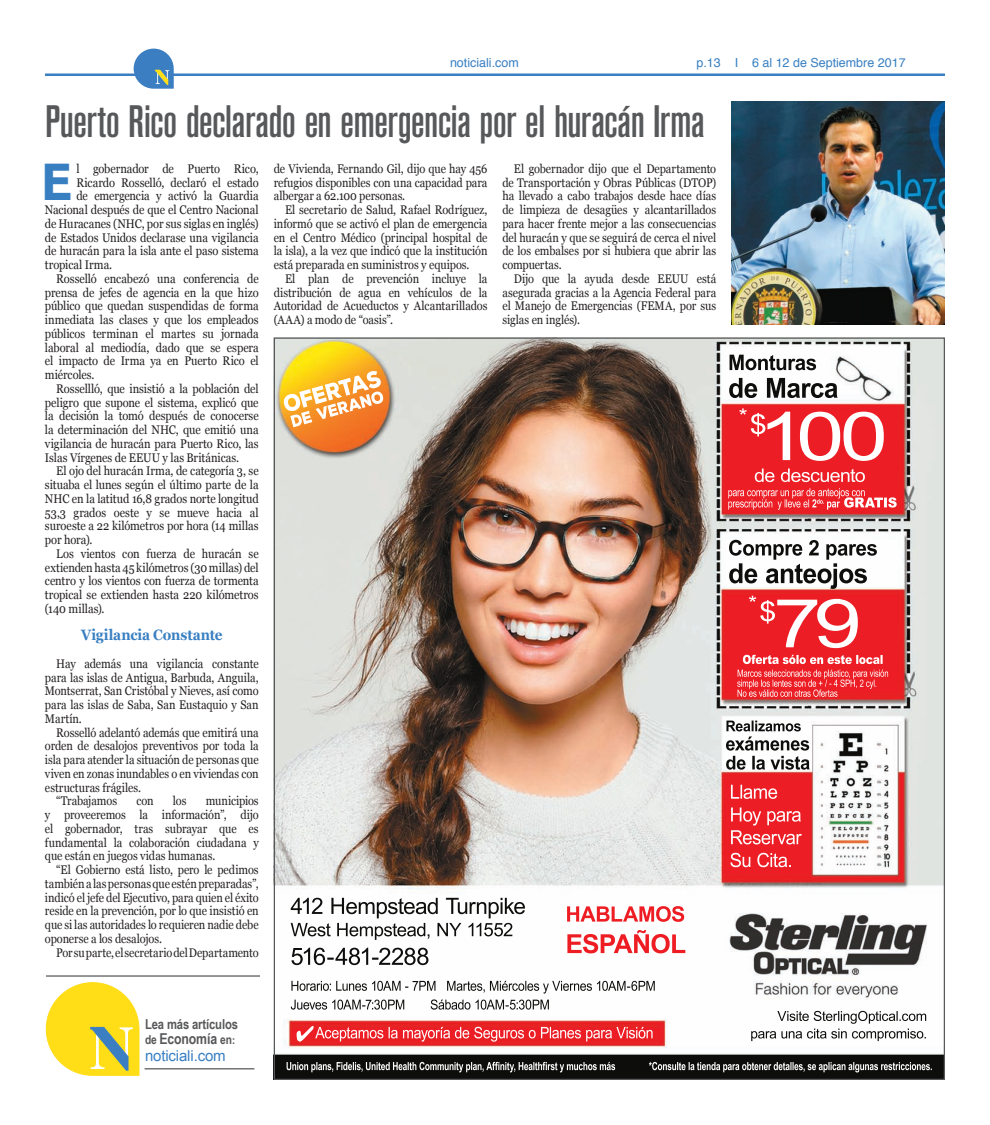
<style>
.page{position:relative;width:990px;height:1125px;background:#fff}
.page>*{position:absolute;margin:0;border:0;box-sizing:border-box;transform-origin:0 0}
.t1{font:700 51.5px "Akzidenz Grotesk BE";color:#387fc2;scale:.9 1}
.t2{font:500 condensed 45px "Akzidenz Grotesk BE";letter-spacing:-.015em;color:#57585a}
.t3{font:700 15px "Georgia";letter-spacing:-.005em;color:#387fc2;scale:.9 1}
.t4{font:700 15px "Arial Narrow";letter-spacing:-.01em;color:#57585a}
.t5{font:15px "Arial";letter-spacing:-.01em;color:#387fc2}
.t6{font:700 13.75px "Arial Narrow";letter-spacing:-.01em;color:#57585a}
.t7{font:12.5px/13.8px "Georgia";letter-spacing:-.005em;color:#231f20;text-align:justify;scale:.88 1}
.t8{font:12.5px "Georgia";letter-spacing:-.005em;color:#231f20;scale:.89 1}
.t9{font:12.5px "Helvetica";color:#387fc2}
.s1{font-size:12.5px}
.s2{font-size:11.25px}
</style>
<div class="page">
<hr style="left:45px;top:73px;width:900px;height:3px;background:#3b7fc2">
<svg style="left:134px;top:49px;width:40px;height:40px"></svg>
<img style="left:731px;top:102px;width:214px;height:223px">
<hr style="left:46px;top:975px;width:214px;height:2px;background:#57585a">
<hr style="left:145px;top:1068px;width:109px;height:1px;background:#57585a">
<svg style="left:46px;top:982px;width:93px;height:94px"></svg>
<img style="left:276px;top:340px;width:667px;height:738px">
<p class="t9" style="left:450px;top:53px;width:70px">noticiali.com</p>
<p class="t9" style="left:697px;top:53px;width:211px">p.13 I 6 al 12 de Septiembre 2017</p>
<h2 class="t2" style="left:45px;top:97px;width:662px">Puerto Rico declarado en emergencia por el huracán Irma</h2>
<h1 class="t1" style="left:42px;top:153px;width:35px">E</h1>
<p class="t8" style="left:76px;top:159px;width:206px">l gobernador de Puerto Rico,</p>
<p class="t7" style="left:502px;top:161px;width:244px;text-indent:11px">El gobernador dijo que el Departamento de Transportación y Obras Públicas (DTOP) ha llevado a cabo trabajos desde hace días de limpieza de desagües y alcantarillados para hacer frente mejor a las consecuencias del huracán y que se seguirá de cerca el nivel de los embalses por si hubiera que abrir las compuertas.</p>
<p class="t7" style="left:502px;top:271px;width:244px;text-indent:11px">Dijo que la ayuda desde EEUU está asegurada gracias a la Agencia Federal para el Manejo de Emergencias (FEMA, por sus siglas en inglés).</p>
<p class="t7" style="left:274px;top:161px;width:244px">de Vivienda, Fernando Gil, dijo que hay 456 refugios disponibles con una capacidad para albergar a 62.100 personas.</p>
<p class="t7" style="left:274px;top:202px;width:244px;text-indent:11px">El secretario de Salud, Rafael Rodríguez, informó que se activó el plan de emergencia en el Centro Médico (principal hospital de la isla), a la vez que indicó que la institución está preparada en suministros y equipos.</p>
<p class="t7" style="left:274px;top:271px;width:244px;text-indent:11px">El plan de prevención incluye la distribución de agua en vehículos de la Autoridad de Acueductos y Alcantarillados (AAA) a modo de “oasis”.</p>
<p class="t8" style="left:76px;top:173px;width:206px">Ricardo Rosselló, declaró el estado</p>
<p class="t8" style="left:76px;top:187px;width:206px">de emergencia y activó la Guardia</p>
<p class="t8" style="left:45px;top:201px;width:242px">Nacional después de que el Centro Nacional</p>
<p class="t8" style="left:45px;top:214px;width:242px">de Huracanes (NHC, por sus siglas en inglés)</p>
<p class="t8" style="left:45px;top:228px;width:242px">de Estados Unidos declarase una vigilancia</p>
<p class="t8" style="left:45px;top:242px;width:242px">de huracán para la isla ante el paso sistema</p>
<p class="t8" style="left:45px;top:256px;width:77px">tropical Irma.</p>
<p class="t8" style="left:56px;top:269px;width:229px">Rosselló encabezó una conferencia de</p>
<p class="t8" style="left:45px;top:283px;width:242px">prensa de jefes de agencia en la que hizo</p>
<p class="t8" style="left:45px;top:297px;width:242px">público que quedan suspendidas de forma</p>
<p class="t8" style="left:45px;top:311px;width:242px">inmediata las clases y que los empleados</p>
<p class="t8" style="left:45px;top:324px;width:242px">públicos terminan el martes su jornada</p>
<p class="t8" style="left:45px;top:338px;width:242px">laboral al mediodía, dado que se espera</p>
<p class="t8" style="left:45px;top:352px;width:242px">el impacto de Irma ya en Puerto Rico el</p>
<p class="t8" style="left:45px;top:366px;width:57px">miércoles.</p>
<p class="t8" style="left:56px;top:379px;width:229px">Rossellló, que insistió a la población del</p>
<p class="t8" style="left:45px;top:393px;width:242px">peligro que supone el sistema, explicó que</p>
<p class="t8" style="left:45px;top:407px;width:242px">la decisión la tomó después de conocerse</p>
<p class="t8" style="left:45px;top:421px;width:242px">la determinación del NHC, que emitió una</p>
<p class="t8" style="left:45px;top:434px;width:242px">vigilancia de huracán para Puerto Rico, las</p>
<p class="t8" style="left:45px;top:448px;width:220px">Islas Vírgenes de EEUU y las Británicas.</p>
<p class="t8" style="left:56px;top:462px;width:229px">El ojo del huracán Irma, de categoría 3, se</p>
<p class="t8" style="left:45px;top:476px;width:242px">situaba el lunes según el último parte de la</p>
<p class="t8" style="left:45px;top:489px;width:242px">NHC en la latitud 16,8 grados norte longitud</p>
<p class="t8" style="left:45px;top:503px;width:242px">53,3 grados oeste y se mueve hacia al</p>
<p class="t8" style="left:45px;top:517px;width:242px">suroeste a 22 kilómetros por hora (14 millas</p>
<p class="t8" style="left:45px;top:531px;width:55px">por hora).</p>
<p class="t8" style="left:56px;top:544px;width:229px">Los vientos con fuerza de huracán se</p>
<p class="t8" style="left:45px;top:558px;width:242px">extienden hasta 45 kilómetros (30 millas) del</p>
<p class="t8" style="left:45px;top:572px;width:242px">centro y los vientos con fuerza de tormenta</p>
<p class="t8" style="left:45px;top:586px;width:242px">tropical se extienden hasta 220 kilómetros</p>
<p class="t8" style="left:45px;top:599px;width:68px">(140 millas).</p>
<p class="t3" style="left:81px;top:624px;width:159px">Vigilancia Constante</p>
<p class="t7" style="left:45px;top:656px;width:244px;text-indent:11px">Hay además una vigilancia constante para las islas de Antigua, Barbuda, Anguila, Montserrat, San Cristóbal y Nieves, así como para las islas de Saba, San Eustaquio y San Martín.</p>
<p class="t7" style="left:56px;top:725px;width:232px">Rosselló adelantó además que emitirá una</p>
<p class="t7" style="left:45px;top:739px;width:244px">orden de desalojos preventivos por toda la</p>
<p class="t7" style="left:45px;top:752px;width:244px">isla para atender la situación de personas que</p>
<p class="t7" style="left:45px;top:766px;width:244px">viven en zonas inundables o en viviendas con</p>
<p class="t7" style="left:45px;top:780px;width:111px">estructuras frágiles.</p>
<p class="t7" style="left:56px;top:794px;width:71px">“Trabajamos</p>
<p class="t7" style="left:136px;top:794px;width:21px">con</p>
<p class="t7" style="left:173px;top:794px;width:17px">los</p>
<p class="t7" style="left:45px;top:794px;width:244px;text-indent:161px">municipios y proveeremos la información”, dijo el gobernador, tras subrayar que es fundamental la colaboración ciudadana y que están en juegos vidas humanas.</p>
<p class="t7" style="left:45px;top:862px;width:244px;text-indent:11px">“El Gobierno está listo, pero le pedimos también a las personas que estén preparadas”, indicó el jefe del Ejecutivo, para quien el éxito reside en la prevención, por lo que insistió en que si las autoridades lo requieren nadie debe oponerse a los desalojos.</p>
<p class="t7" style="left:56px;top:945px;width:232px">Por su parte, el secretario del Departamento</p>
<p class="t6" style="left:145px;top:1013px;width:95px">Lea más artículos</p>
<p class="t4" style="left:145px;top:1027px;width:92px"><span class="s1">de</span> Economía <span class="s1">en</span><span class="s2">:</span></p>
<p class="t5" style="left:145px;top:1046px;width:82px">noticiali.com</p>
</div>
